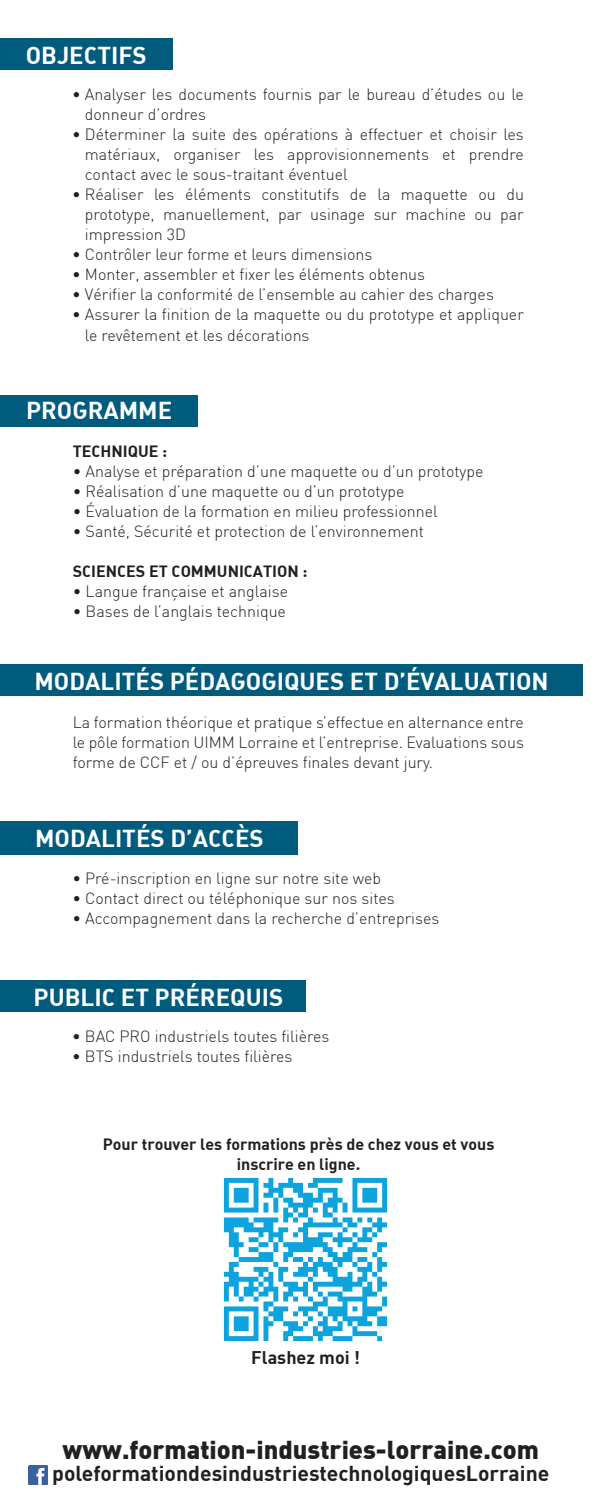
<style>
.page{position:relative;width:596px;height:1503px;background:#fff}
.page>*{position:absolute;margin:0;border:0;box-sizing:border-box;transform-origin:0 0}
.t1{font:900 25.4px "DIN";color:#231f20}
.t2{font:900 25.4px "DIN";color:#fff}
.t3{font:24px "DIN Bold Alternate";color:#fff}
.t4{font:700 21.2px "DIN";color:#231f20}
.t5{font:700 18px "DIN";color:#231f20}
.t6{font:300 16px/20px "DIN";color:#231f20;text-align:justify}
.t7{font:16px/20px "DIN Bold Alternate";color:#231f20;text-align:center}
</style>
<div class="page">
<div style="left:0;top:38px;width:173px;height:32px;background:#015b7d"></div>
<div style="left:0;top:395px;width:197px;height:32px;background:#015b7d"></div>
<div style="left:0;top:664px;width:582px;height:32px;background:#015b7d"></div>
<div style="left:0;top:980px;width:305px;height:31px;background:#015b7d"></div>
<img style="left:28px;top:1465px;width:19px;height:19px">
<div style="left:0;top:821px;width:298px;height:33px;background:#015b7d"></div>
<img style="left:223px;top:1177px;width:165px;height:164px">
<h2 class="t3" style="left:26px;top:40px;width:122px">OBJECTIFS</h2>
<p class="t6" style="left:85px;top:84px;width:440px;text-indent:-13px">• Analyser les documents fournis par le bureau d’études ou le donneur d’ordres</p>
<p class="t6" style="left:85px;top:124px;width:440px;text-indent:-13px">• Déterminer la suite des opérations à effectuer et choisir les matériaux, organiser les approvisionnements et prendre contact avec le sous-traitant éventuel</p>
<p class="t6" style="left:85px;top:184px;width:440px;text-indent:-13px">• Réaliser les éléments constitutifs de la maquette ou du prototype, manuellement, par usinage sur machine ou par impression 3D</p>
<p class="t6" style="left:72px;top:244px;width:301px">• Contrôler leur forme et leurs dimensions</p>
<p class="t6" style="left:72px;top:264px;width:354px">• Monter, assembler et fixer les éléments obtenus</p>
<p class="t6" style="left:72px;top:284px;width:423px">• Vérifier la conformité de l’ensemble au cahier des charges</p>
<p class="t6" style="left:85px;top:304px;width:440px;text-indent:-13px">• Assurer la finition de la maquette ou du prototype et appliquer le revêtement et les décorations</p>
<h2 class="t3" style="left:26px;top:395px;width:147px">PROGRAMME</h2>
<p class="t7" style="left:73px;top:440px;width:96px">TECHNIQUE :</p>
<p class="t6" style="left:73px;top:461px;width:412px">• Analyse et préparation d’une maquette ou d’un prototype</p>
<p class="t6" style="left:73px;top:481px;width:333px">• Réalisation d’une maquette ou d’un prototype</p>
<p class="t6" style="left:73px;top:501px;width:366px">• Évaluation de la formation en milieu professionnel</p>
<p class="t6" style="left:73px;top:521px;width:352px">• Santé, Sécurité et protection de l’environnement</p>
<p class="t7" style="left:73px;top:560px;width:236px">SCIENCES ET COMMUNICATION :</p>
<p class="t6" style="left:73px;top:581px;width:217px">• Langue française et anglaise</p>
<p class="t6" style="left:73px;top:601px;width:214px">• Bases de l’anglais technique</p>
<h1 class="t2" style="left:22px;top:653px;width:128px">LE MÉTIER</h1>
<h2 class="t3" style="left:34px;top:666px;width:515px">MODALITÉS PÉDAGOGIQUES ET D’ÉVALUATION</h2>
<p class="t6" style="left:73px;top:711px;width:452px">La formation théorique et pratique s’effectue en alternance entre le pôle formation UIMM Lorraine et l’entreprise. Evaluations sous forme de CCF et / ou d’épreuves finales devant jury.</p>
<h2 class="t3" style="left:35px;top:822px;width:230px">MODALITÉS D’ACCÈS</h2>
<p class="t6" style="left:72px;top:868px;width:310px">• Pré-inscription en ligne sur notre site web</p>
<p class="t6" style="left:72px;top:888px;width:323px">• Contact direct ou téléphonique sur nos sites</p>
<p class="t6" style="left:72px;top:908px;width:368px">• Accompagnement dans la recherche d’entreprises</p>
<h2 class="t3" style="left:34px;top:981px;width:251px">PUBLIC ET PRÉREQUIS</h2>
<p class="t6" style="left:72px;top:1025px;width:259px">• BAC PRO industriels toutes filières</p>
<p class="t6" style="left:72px;top:1045px;width:222px">• BTS industriels toutes filières</p>
<p class="t7" style="left:103px;top:1133px;width:393px">Pour trouver les formations près de chez vous et vous inscrire en ligne.</p>
<p class="t5" style="left:251px;top:1345px;width:110px">Flashez moi !</p>
<h1 class="t1" style="left:63px;top:1433px;width:477px">www.formation-industries-lorraine.com</h1>
<h3 class="t4" style="left:52px;top:1459px;width:498px">poleformationdesindustriestechnologiquesLorraine</h3>
</div>
